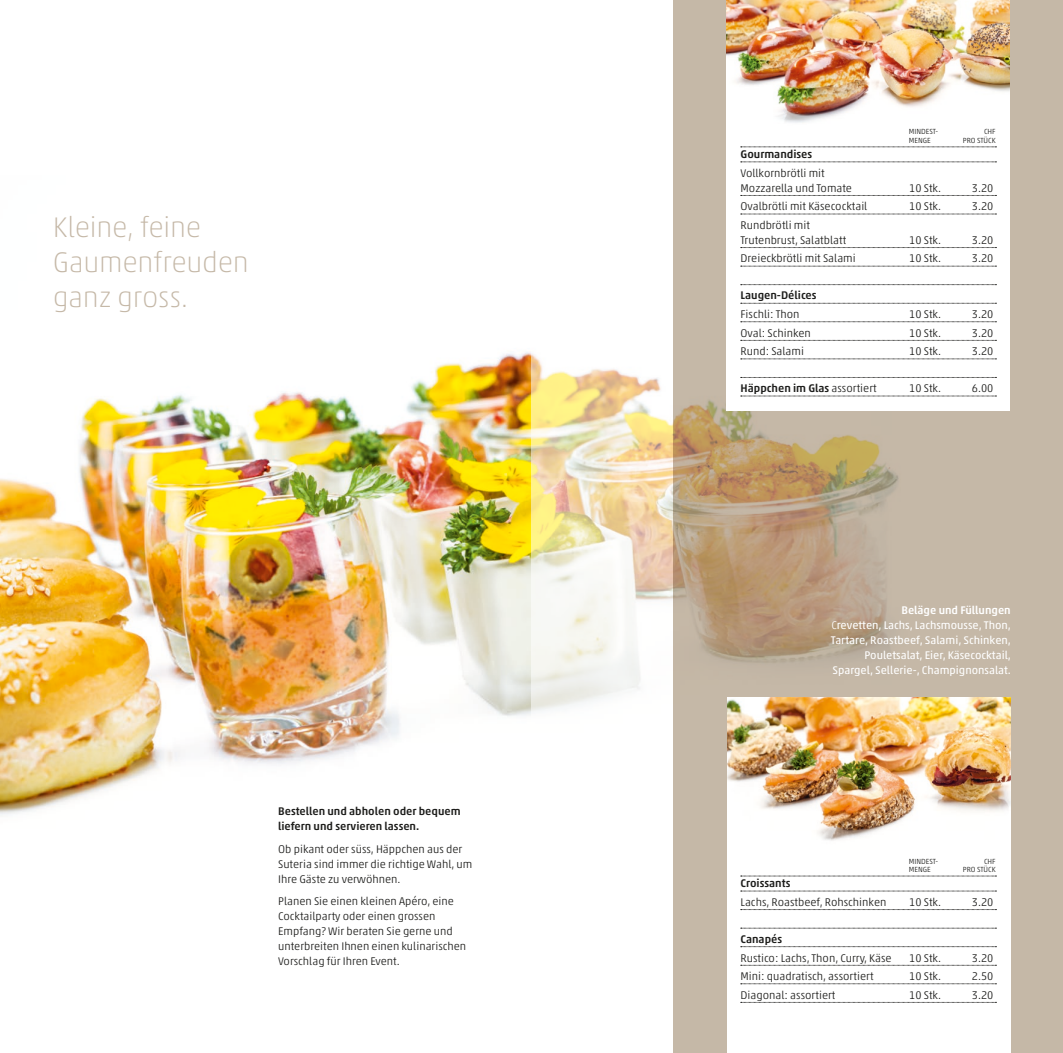
<style>
.page{position:relative;width:1063px;height:1053px;background:#fff}
.page>*{position:absolute;margin:0;border:0;box-sizing:border-box;transform-origin:0 0}
.t1{font:100 28.75px/35px "Akko Pro";letter-spacing:-.01em;color:#c5b8a7}
.t2{font:300 11.25px/15px "Akko Pro";color:#1d1d1b}
.t3{font:11.25px/15px "Akko Pro";color:#fff;text-align:right}
.t4{font:500 11.25px/15px "Akko Pro";color:#1d1d1b}
.t5{font:300 7.5px "Akko Pro";color:#1d1d1b}
.s1{font-weight:300}
.s2{font-weight:500}
</style>
<div class="page">
<img style="left:0;top:352px;width:531px;height:464px">
<svg style="left:531px;top:353px;width:142px;height:359px"></svg>
<svg style="left:673px;top:0;width:390px;height:1052px;background:#c1b19b"></svg>
<div style="left:726px;top:0;width:284px;height:411px;background:#fff"></div>
<img style="left:726px;top:0;width:284px;height:163px">
<div style="left:727px;top:697px;width:284px;height:355px;background:#fff"></div>
<img style="left:727px;top:697px;width:284px;height:195px">
<svg style="left:741px;top:875px;width:255px;height:1px"></svg>
<svg style="left:741px;top:890px;width:255px;height:1px"></svg>
<svg style="left:741px;top:909px;width:255px;height:1px"></svg>
<svg style="left:741px;top:927px;width:255px;height:1px"></svg>
<svg style="left:741px;top:946px;width:255px;height:1px"></svg>
<svg style="left:741px;top:964px;width:255px;height:1px"></svg>
<svg style="left:741px;top:983px;width:255px;height:1px"></svg>
<svg style="left:741px;top:1002px;width:255px;height:1px"></svg>
<svg style="left:741px;top:147px;width:255px;height:1px"></svg>
<svg style="left:741px;top:162px;width:255px;height:1px"></svg>
<svg style="left:741px;top:195px;width:255px;height:1px"></svg>
<svg style="left:741px;top:214px;width:255px;height:1px"></svg>
<svg style="left:741px;top:247px;width:255px;height:1px"></svg>
<svg style="left:741px;top:266px;width:255px;height:1px"></svg>
<svg style="left:741px;top:284px;width:255px;height:1px"></svg>
<svg style="left:741px;top:303px;width:255px;height:1px"></svg>
<svg style="left:741px;top:321px;width:255px;height:1px"></svg>
<svg style="left:741px;top:340px;width:255px;height:1px"></svg>
<svg style="left:741px;top:358px;width:255px;height:1px"></svg>
<svg style="left:741px;top:377px;width:255px;height:1px"></svg>
<svg style="left:741px;top:396px;width:255px;height:1px"></svg>
<h1 class="t1" style="left:53px;top:209px;width:198px">Kleine, feine<br>Gaumenfreuden ganz gross.</h1>
<p class="t4" style="left:278px;top:803px;width:184px">Bestellen und abholen oder bequem liefern und servieren lassen.</p>
<p class="t2" style="left:278px;top:841px;width:196px">Ob pikant oder süss, Häppchen aus der<br>Suteria sind immer die richtige Wahl, um<br>Ihre Gäste zu verwöhnen.</p>
<p class="t2" style="left:278px;top:893px;width:190px">Planen Sie einen kleinen Apéro, eine Cocktailparty oder einen grossen Empfang? Wir beraten Sie gerne und unterbreiten Ihnen einen kulinarischen Vorschlag für Ihren Event.</p>
<p class="t4" style="left:741px;top:147px;width:73px">Gourmandises</p>
<p class="t2" style="left:741px;top:165px;width:113px">Vollkornbrötli mit<br>Mozzarella und Tomate</p>
<p class="t5" style="left:909px;top:127px;width:31px">MINDEST-</p>
<p class="t5" style="left:984px;top:127px;width:13px">CHF</p>
<p class="t5" style="left:909px;top:136px;width:23px">MENGE</p>
<p class="t5" style="left:963px;top:136px;width:34px">PRO STÜCK</p>
<p class="t2" style="left:909px;top:180px;width:33px">10 Stk.</p>
<p class="t2" style="left:972px;top:180px;width:23px">3.20</p>
<p class="t2" style="left:741px;top:199px;width:128px">Ovalbrötli mit Käsecocktail</p>
<p class="t2" style="left:909px;top:199px;width:33px">10 Stk.</p>
<p class="t2" style="left:972px;top:199px;width:23px">3.20</p>
<p class="t2" style="left:741px;top:217px;width:107px">Rundbrötli mit<br>Trutenbrust, Salatblatt</p>
<p class="t2" style="left:909px;top:232px;width:33px">10 Stk.</p>
<p class="t2" style="left:972px;top:232px;width:23px">3.20</p>
<p class="t2" style="left:741px;top:251px;width:117px">Dreieckbrötli mit Salami</p>
<p class="t2" style="left:909px;top:251px;width:33px">10 Stk.</p>
<p class="t2" style="left:972px;top:251px;width:23px">3.20</p>
<p class="t4" style="left:741px;top:288px;width:78px">Laugen-Délices</p>
<p class="t2" style="left:741px;top:306px;width:60px">Fischli: Thon</p>
<p class="t2" style="left:909px;top:306px;width:33px">10 Stk.</p>
<p class="t2" style="left:972px;top:306px;width:23px">3.20</p>
<p class="t2" style="left:741px;top:325px;width:72px">Oval: Schinken</p>
<p class="t2" style="left:909px;top:325px;width:33px">10 Stk.</p>
<p class="t2" style="left:972px;top:325px;width:23px">3.20</p>
<p class="t2" style="left:741px;top:343px;width:65px">Rund: Salami</p>
<p class="t2" style="left:909px;top:343px;width:33px">10 Stk.</p>
<p class="t2" style="left:972px;top:343px;width:23px">3.20</p>
<p class="t4" style="left:741px;top:381px;width:138px">Häppchen im Glas <span class="s1">assortiert</span></p>
<p class="t2" style="left:909px;top:381px;width:33px">10 Stk.</p>
<p class="t2" style="left:972px;top:381px;width:23px">6.00</p>
<p class="t3" style="left:831px;top:602px;width:182px"><span class="s2">Beläge und Füllungen<br></span><span class="s1">C</span>revetten, Lachs, Lachsmousse, Thon, Tartare, Roastbeef, Salami, Schinken, Pouletsalat, Eier, Käsecocktail, Spargel, Sellerie-, Champignonsalat.</p>
<p class="t5" style="left:909px;top:856px;width:31px">MINDEST-</p>
<p class="t5" style="left:984px;top:856px;width:13px">CHF</p>
<p class="t5" style="left:909px;top:865px;width:23px">MENGE</p>
<p class="t5" style="left:963px;top:865px;width:34px">PRO STÜCK</p>
<p class="t4" style="left:741px;top:875px;width:51px">Croissants</p>
<p class="t2" style="left:741px;top:894px;width:147px">Lachs, Roastbeef, Rohschinken</p>
<p class="t2" style="left:909px;top:894px;width:33px">10 Stk.</p>
<p class="t2" style="left:972px;top:894px;width:23px">3.20</p>
<p class="t4" style="left:741px;top:931px;width:43px">Canapés</p>
<p class="t2" style="left:741px;top:949px;width:153px">Rustico: Lachs, Thon, Curry, Käse</p>
<p class="t2" style="left:909px;top:949px;width:33px">10 Stk.</p>
<p class="t2" style="left:972px;top:949px;width:23px">3.20</p>
<p class="t2" style="left:741px;top:968px;width:134px">Mini: quadratisch, assortiert</p>
<p class="t2" style="left:909px;top:968px;width:33px">10 Stk.</p>
<p class="t2" style="left:972px;top:968px;width:23px">2.50</p>
<p class="t2" style="left:741px;top:987px;width:96px">Diagonal: assortiert</p>
<p class="t2" style="left:909px;top:987px;width:33px">10 Stk.</p>
<p class="t2" style="left:972px;top:987px;width:23px">3.20</p>
</div>
